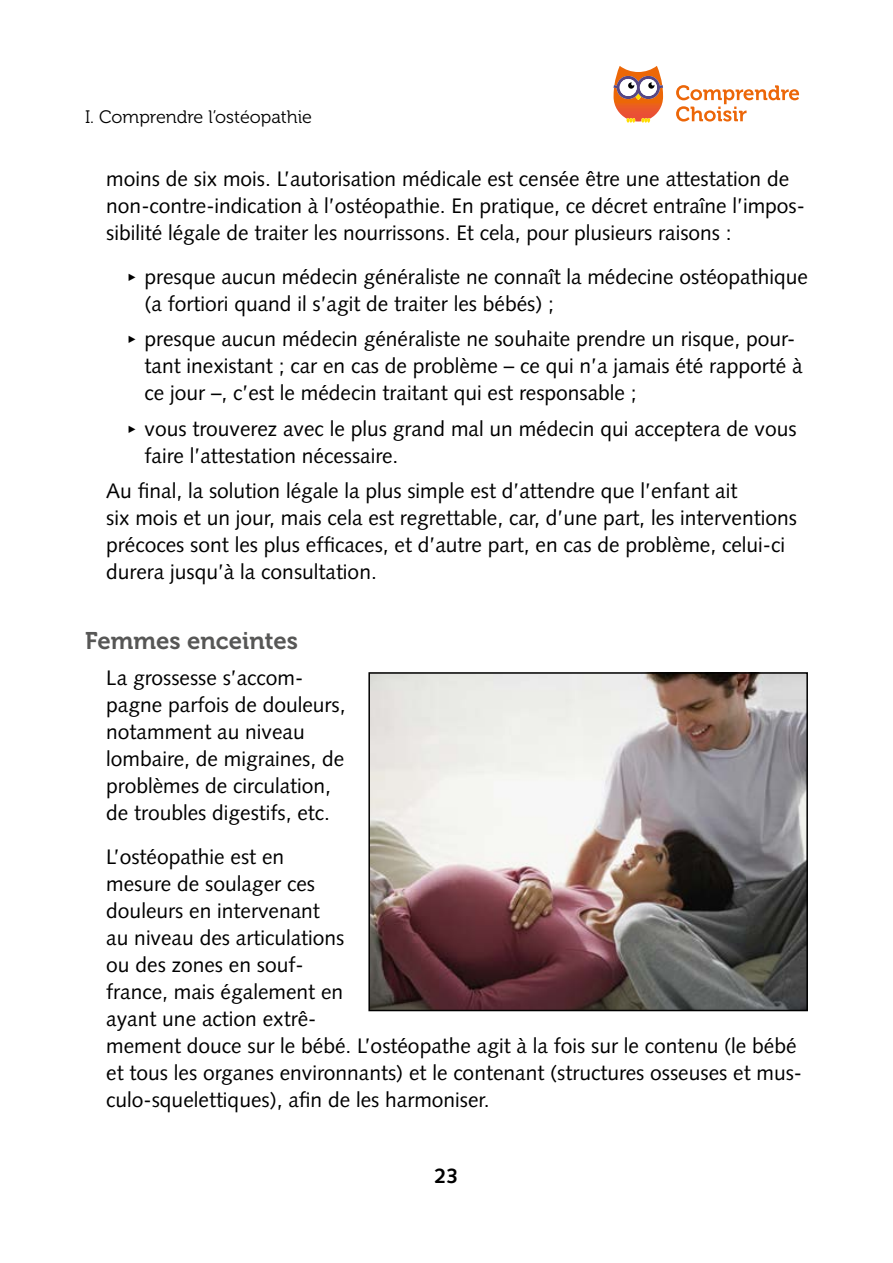
<style>
.page{position:relative;width:893px;height:1263px;background:#fff}
.page>*{position:absolute;margin:0;border:0;box-sizing:border-box;transform-origin:0 0}
.t1{font:24px "Museo 700";color:#575756}
.t2{font:21px/27px "Syntax LT";color:#000}
.t3{font:700 21px "Syntax LT";color:#000}
.t4{font:18px "Museo 300";color:#000}
.s1{font-family:"Delicious"}
</style>
<div class="page">
<svg style="left:676px;top:85px;width:123px;height:37px"></svg>
<svg style="left:614px;top:66px;width:49px;height:57px"></svg>
<img style="left:371px;top:675px;width:434px;height:333px">
<div style="left:368px;top:672px;width:440px;height:339px;border:2px solid #000"></div>
<p class="t4" style="left:85px;top:107px;width:229px">I. Comprendre l’ostéopathie</p>
<p class="t2" style="left:106px;top:165px;width:700px">moins de six mois. L’autorisation médicale est censée être une attestation de non-contre-indication à l’ostéopathie. En pratique, ce décret entraîne l’impos&shy;sibilité légale de traiter les nourrissons. Et cela, pour plusieurs raisons :</p>
<p class="t2" style="left:145px;top:263px;width:665px;text-indent:-17px"><span class="s1">π</span> presque aucun médecin généraliste ne connaît la médecine ostéopathique (a fortiori quand il s’agit de traiter les bébés) ;</p>
<p class="t2" style="left:145px;top:326px;width:659px;text-indent:-17px"><span class="s1">π</span> presque aucun médecin généraliste ne souhaite prendre un risque, pour&shy;tant inexistant ; car en cas de problème – ce qui n’a jamais été rapporté à ce jour –, c’est le médecin traitant qui est responsable ;</p>
<p class="t2" style="left:145px;top:415px;width:653px;text-indent:-17px"><span class="s1">π</span> vous trouverez avec le plus grand mal un médecin qui acceptera de vous faire l’attestation nécessaire.</p>
<p class="t2" style="left:106px;top:478px;width:692px">Au final, la solution légale la plus simple est d’attendre que l’enfant ait<br>six mois et un jour, mais cela est regrettable, car, d’une part, les interventions précoces sont les plus efficaces, et d’autre part, en cas de problème, celui-ci durera jusqu’à la consultation.</p>
<p class="t1" style="left:85px;top:628px;width:215px">Femmes enceintes</p>
<p class="t2" style="left:106px;top:664px;width:241px">La grossesse s’accom&shy;pagne parfois de douleurs, notamment au niveau lombaire, de migraines, de problèmes de circulation, de troubles digestifs, etc.</p>
<p class="t2" style="left:106px;top:843px;width:697px">L’ostéopathie est en<br>mesure de soulager ces<br>douleurs en intervenant<br>au niveau des articulations<br>ou des zones en souf-<br>france, mais également en<br>ayant une action extrê-<br>mement douce sur le bébé. L’ostéopathe agit à la fois sur le contenu (le bébé et tous les organes environnants) et le contenant (structures osseuses et mus&shy;culo-squelettiques), afin de les harmoniser.</p>
<p class="t3" style="left:435px;top:1164px;width:25px">23</p>
</div>
